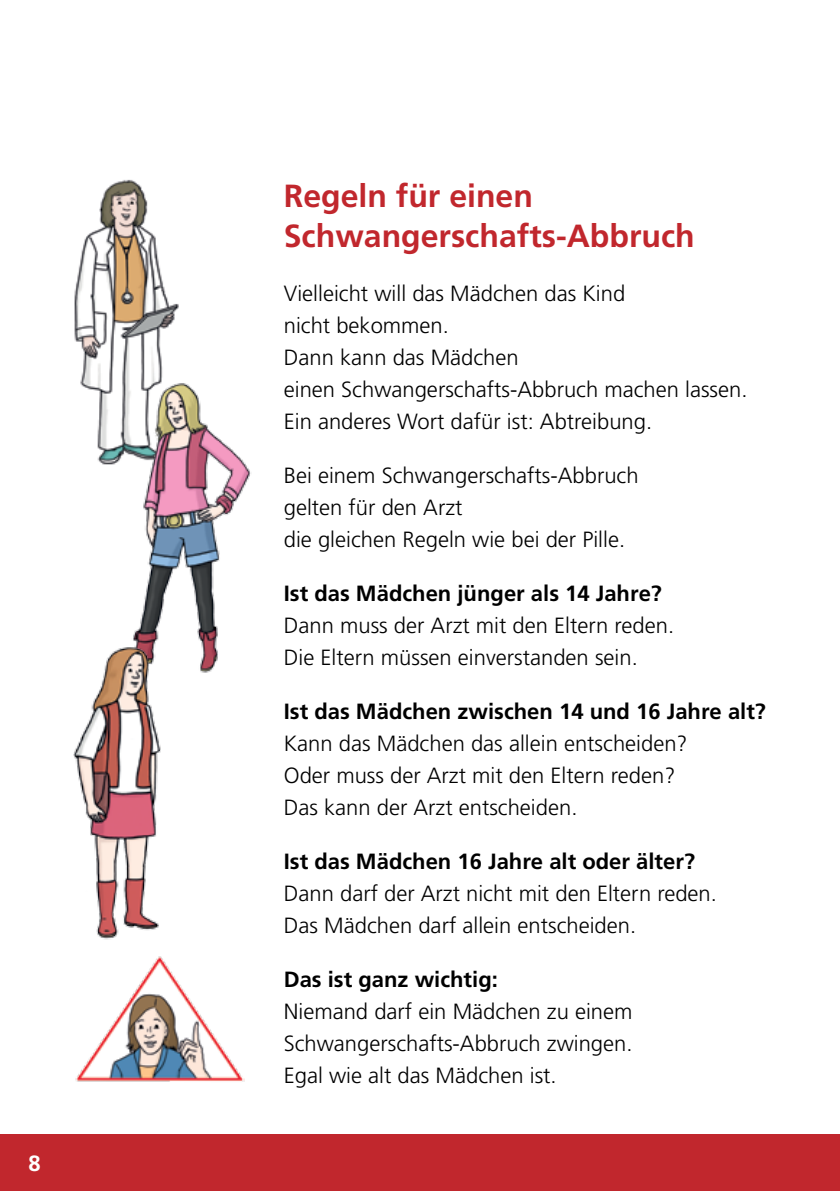
<style>
.page{position:relative;width:840px;height:1191px;background:#fff}
.page>*{position:absolute;margin:0;border:0;box-sizing:border-box;transform-origin:0 0}
.t1{font:700 32px/40px "Frutiger";color:#c1272d}
.t2{font:300 22px/32px "Frutiger";color:#000}
.t3{font:700 22px "Frutiger";color:#000}
.t4{font:700 22px "Frutiger";color:#fff}
</style>
<div class="page">
<div style="left:0;top:1134px;width:839px;height:57px;background:#c1272d"></div>
<img style="left:75px;top:956px;width:169px;height:126px">
<img style="left:74px;top:179px;width:105px;height:286px">
<img style="left:111px;top:376px;width:140px;height:297px">
<img style="left:74px;top:641px;width:94px;height:299px">
<p class="t4" style="left:28px;top:1150px;width:14px">8</p>
<h1 class="t1" style="left:283px;top:175px;width:412px">Regeln für einen<br>Schwangerschafts-Abbruch</h1>
<p class="t2" style="left:283px;top:277px;width:465px">Vielleicht will das Mädchen das Kind<br>nicht bekommen.<br>Dann kann das Mädchen<br>einen Schwangerschafts-Abbruch machen lassen.<br>Ein anderes Wort dafür ist: Abtreibung.</p>
<p class="t2" style="left:283px;top:459px;width:356px">Bei einem Schwangerschafts-Abbruch gelten für den Arzt<br>die gleichen Regeln wie bei der Pille.</p>
<p class="t3" style="left:283px;top:580px;width:379px">Ist das Mädchen jünger als 14 Jahre?</p>
<p class="t2" style="left:283px;top:609px;width:391px">Dann muss der Arzt mit den Eltern reden.<br>Die Eltern müssen einverstanden sein.</p>
<p class="t3" style="left:283px;top:698px;width:483px">Ist das Mädchen zwischen 14 und 16 Jahre alt?</p>
<p class="t2" style="left:283px;top:727px;width:405px">Kann das Mädchen das allein entscheiden?<br>Oder muss der Arzt mit den Eltern reden?<br>Das kann der Arzt entscheiden.</p>
<p class="t3" style="left:283px;top:848px;width:412px">Ist das Mädchen 16 Jahre alt oder älter?</p>
<p class="t2" style="left:283px;top:877px;width:434px">Dann darf der Arzt nicht mit den Eltern reden.<br>Das Mädchen darf allein entscheiden.</p>
<p class="t3" style="left:283px;top:966px;width:215px">Das ist ganz wichtig:</p>
<p class="t2" style="left:283px;top:995px;width:350px;text-align:justify">Niemand darf ein Mädchen zu einem Schwangerschafts-Abbruch zwingen.<br>Egal wie alt das Mädchen ist.</p>
</div>
